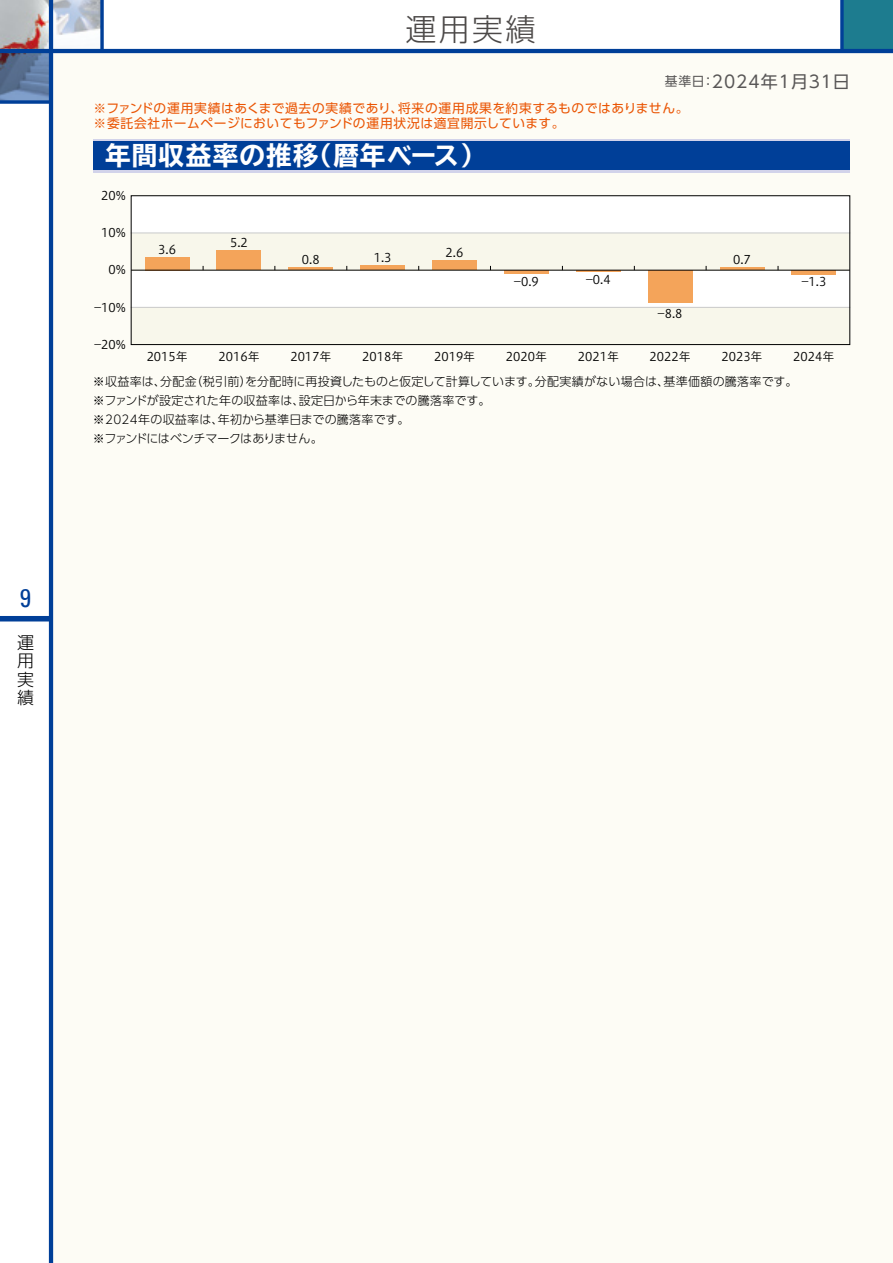
<style>
.page{position:relative;width:893px;height:1263px;background:#fff}
.page>*{position:absolute;margin:0;border:0;box-sizing:border-box;transform-origin:0 0}
.t1{font:300 30.9px "UD Shin Go Pro";color:#4c4948}
.t2{font:700 expanded 25.5px "TBUD Go Std";letter-spacing:.05em;color:#fff}
.t3{font:condensed 25.5px "Univers LT Std";color:#003f98}
.t4{font:16.95px "UD Shin Go Pro";letter-spacing:.06em;color:#595757}
.t5{font:300 16.95px/18.6px "UD Shin Go Pro";color:#000;text-align:justify}
.t6{font:12.75px/14.9px "UD Shin Go Pro";letter-spacing:.045em;color:#ea5504}
.t7{font:300 12px/19.2px "UD Shin Go Pro";letter-spacing:.005em;color:#000}
.t8{font:12px "Hiragino UD Sans Std W3";color:#000}
.s1{font-size:12.75px}
</style>
<div class="page">
<img style="left:0;top:0;width:49px;height:49px">
<svg style="left:0;top:53px;width:49px;height:47px;background:#60779a"></svg>
<svg style="left:53px;top:0;width:47px;height:49px"></svg>
<svg style="left:0;top:100px;width:49px;height:4px"></svg>
<svg style="left:100px;top:0;width:4px;height:49px"></svg>
<div style="left:842px;top:0;width:51px;height:51px;background:#1d7c8f"></div>
<hr style="left:892px;top:0;width:1px;height:51px;background:#88c4d6">
<svg style="left:840px;top:0;width:4px;height:49px"></svg>
<div style="left:51px;top:51px;width:842px;height:1212px;background:#fdfcf5"></div>
<div style="left:0;top:616px;width:51px;height:5px;background:#003f98"></div>
<hr style="left:49px;top:0;width:4px;height:1263px;background:#003f98">
<hr style="left:0;top:49px;width:893px;height:4px;background:#003f98">
<div style="left:131px;top:196px;width:719px;height:149px;background:#fff"></div>
<div style="left:131px;top:307px;width:719px;height:38px;background:#f8f7eb"></div>
<div style="left:131px;top:233px;width:719px;height:37px;background:#f8f7eb"></div>
<hr style="left:131px;top:233px;width:719px;height:1px;background:#c9caca">
<hr style="left:131px;top:307px;width:719px;height:1px;background:#c9caca">
<div style="left:131px;top:195px;width:719px;height:150px;border:1px solid #000"></div>
<hr style="left:93px;top:139px;width:757px;height:2px;background:#d2d3ea">
<hr style="left:93px;top:170px;width:757px;height:3px;background:#d2d3ea">
<div style="left:93px;top:141px;width:757px;height:29px;background:#003f98"></div>
<div style="left:791px;top:270px;width:45px;height:5px;background:#f4a45a"></div>
<hr style="left:720px;top:267px;width:44px;height:3px;background:#f4a45a">
<div style="left:648px;top:270px;width:44px;height:33px;background:#f4a45a"></div>
<hr style="left:504px;top:270px;width:45px;height:3px;background:#f4a45a">
<div style="left:432px;top:260px;width:45px;height:10px;background:#f4a45a"></div>
<div style="left:360px;top:265px;width:45px;height:5px;background:#f4a45a"></div>
<hr style="left:288px;top:267px;width:45px;height:3px;background:#f4a45a">
<div style="left:217px;top:251px;width:44px;height:19px;background:#f4a45a"></div>
<div style="left:145px;top:257px;width:44px;height:13px;background:#f4a45a"></div>
<hr style="left:131px;top:270px;width:719px;height:1px;background:#000">
<h2 class="t3" style="left:20px;top:582px;width:13px">9</h2>
<h3 class="t5" style="left:17px;top:632px;width:18px">運用実績</h3>
<h1 class="t1" style="left:405px;top:4px;width:132px">運用実績</h1>
<h3 class="t4" style="left:665px;top:68px;width:187px"><span class="s1">基準日：</span>2024年1月31日</h3>
<p class="t6" style="left:94px;top:101px;width:597px">※ファンドの運用実績はあくまで過去の実績であり、将来の運用成果を約束するものではありません。※委託会社ホームページにおいてもファンドの運用状況は適宜開示しています。</p>
<h2 class="t2" style="left:105px;top:141px;width:382px">年間収益率の推移（暦年ベース）</h2>
<p class="t8" style="left:101px;top:186px;width:26px">20%</p>
<p class="t8" style="left:101px;top:224px;width:26px">10%</p>
<p class="t8" style="left:109px;top:261px;width:19px">0%</p>
<p class="t8" style="left:94px;top:298px;width:34px">-10%</p>
<p class="t8" style="left:94px;top:335px;width:34px">-20%</p>
<p class="t8" style="left:158px;top:240px;width:19px">3.6</p>
<p class="t8" style="left:230px;top:233px;width:19px">5.2</p>
<p class="t8" style="left:302px;top:250px;width:19px">0.8</p>
<p class="t8" style="left:374px;top:248px;width:19px">1.3</p>
<p class="t8" style="left:446px;top:243px;width:19px">2.6</p>
<p class="t8" style="left:514px;top:273px;width:27px">-0.9</p>
<p class="t8" style="left:586px;top:270px;width:27px">-0.4</p>
<p class="t8" style="left:657px;top:305px;width:27px">-8.8</p>
<p class="t8" style="left:733px;top:250px;width:19px">0.7</p>
<p class="t8" style="left:801px;top:273px;width:27px">-1.3</p>
<p class="t8" style="left:147px;top:348px;width:43px">2015年</p>
<p class="t8" style="left:219px;top:348px;width:43px">2016年</p>
<p class="t8" style="left:290px;top:348px;width:43px">2017年</p>
<p class="t8" style="left:362px;top:348px;width:43px">2018年</p>
<p class="t8" style="left:434px;top:348px;width:43px">2019年</p>
<p class="t8" style="left:506px;top:348px;width:43px">2020年</p>
<p class="t8" style="left:578px;top:348px;width:43px">2021年</p>
<p class="t8" style="left:650px;top:348px;width:43px">2022年</p>
<p class="t8" style="left:721px;top:348px;width:43px">2023年</p>
<p class="t8" style="left:793px;top:348px;width:43px">2024年</p>
<p class="t7" style="left:93px;top:371px;width:706px">※収益率は、分配金（税引前）を分配時に再投資したものと仮定して計算しています。分配実績がない場合は、基準価額の騰落率です。※ファンドが設定された年の収益率は、設定日から年末までの騰落率です。<br>※2024年の収益率は、年初から基準日までの騰落率です。<br>※ファンドにはベンチマークはありません。</p>
</div>
